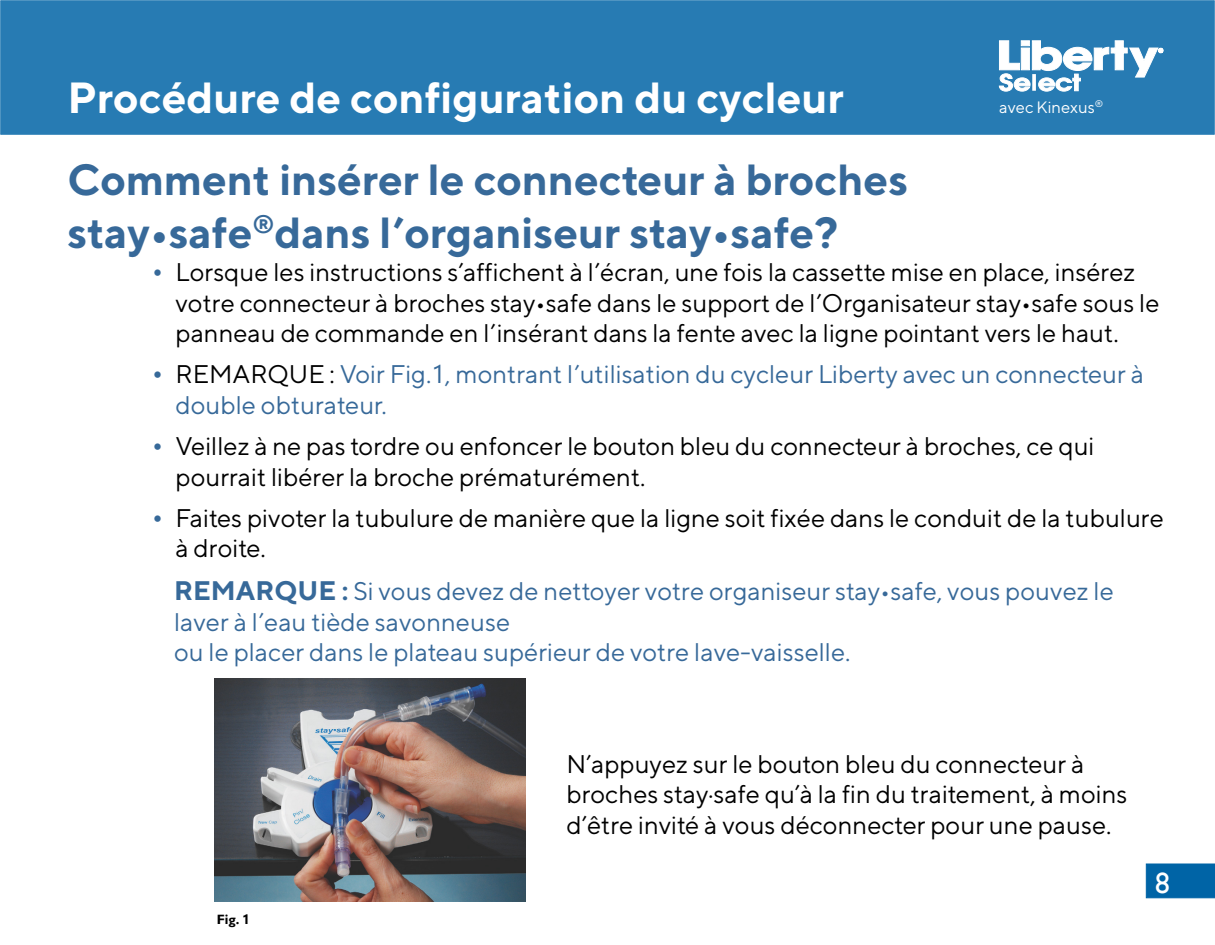
<style>
.page{position:relative;width:1215px;height:945px;background:#fff}
.page>*{position:absolute;margin:0;border:0;box-sizing:border-box;transform-origin:0 0}
.t1{font:700 43.5px/52.2px "TT Norms";color:#376999}
.t2{font:700 43.5px "TT Norms";color:#fff}
.t3{font:29.25px "Gill Sans";color:#fff}
.t4{font:25.5px/30.6px "TT Norms";color:#000}
.t5{font:25.5px/30.6px "TT Norms";color:#376999}
.t6{font:16.5px "TT Norms";color:#fff}
.t7{font:700 13.5px "Gill Sans";color:#000}
.s1{font-family:"Times New Roman";color:#376999}
.s2{font-family:"Times New Roman"}
.s3{color:#000}
.s4{font-family:"Ebrima"}
.s5{font-weight:700;font-size:26.85px}
</style>
<div class="page">
<img style="left:214px;top:679px;width:311px;height:222px">
<div style="left:1px;top:1px;width:1213px;height:133px;background:#277bb3"></div>
<svg style="left:999px;top:41px;width:164px;height:50px"></svg>
<div style="left:1146px;top:864px;width:69px;height:34px;background:#0064a6"></div>
<h1 class="t2" style="left:68px;top:70px;width:778px">Procédure de configuration du cycleur</h1>
<p class="t6" style="left:999px;top:97px;width:106px">avec Kinexus<sup>®</sup></p>
<h1 class="t1" style="left:68px;top:153px;width:842px">Comment insérer le connecteur à broches stay•safe<sup>®</sup>dans l’organiseur stay•safe?</h1>
<p class="t4" style="left:176px;top:256px;width:986px;text-indent:-22px"><span class="s1">•</span> Lorsque les instructions s’affichent à l’écran, une fois la cassette mise en place, insérez votre connecteur à broches stay•safe dans le support de l’Organisateur stay•safe sous le panneau de commande en l’insérant dans la fente avec la ligne pointant vers le haut.</p>
<p class="t5" style="left:176px;top:359px;width:970px;text-indent:-22px"><span class="s2">•</span> <span class="s3">REMARQUE :</span> Voir Fig.<span class="s4">1</span>, montrant l’utilisation du cycleur Liberty avec un connecteur à double obturateur.</p>
<p class="t4" style="left:176px;top:430px;width:920px;text-indent:-22px"><span class="s1">•</span> Veillez à ne pas tordre ou enfoncer le bouton bleu du connecteur à broches, ce qui pourrait libérer la broche prématurément.</p>
<p class="t4" style="left:176px;top:502px;width:990px;text-indent:-22px"><span class="s1">•</span> Faites pivoter la tubulure de manière que la ligne soit fixée dans le conduit de la tubulure à droite.</p>
<p class="t5" style="left:174px;top:575px;width:941px"><span class="s5">REMARQUE :</span> Si vous devez de nettoyer votre organiseur stay•safe, vous pouvez le laver à l’eau tiède savonneuse<br>ou le placer dans le plateau supérieur de votre lave-vaisselle.</p>
<p class="t7" style="left:217px;top:911px;width:34px">Fig. <span class="s4">1</span></p>
<p class="t4" style="left:566px;top:748px;width:563px">N’appuyez sur le bouton bleu du connecteur à broches stay·safe qu’à la fin du traitement, à moins d’être invité à vous déconnecter pour une pause.</p>
<p class="t3" style="left:1155px;top:866px;width:16px">8</p>
</div>
